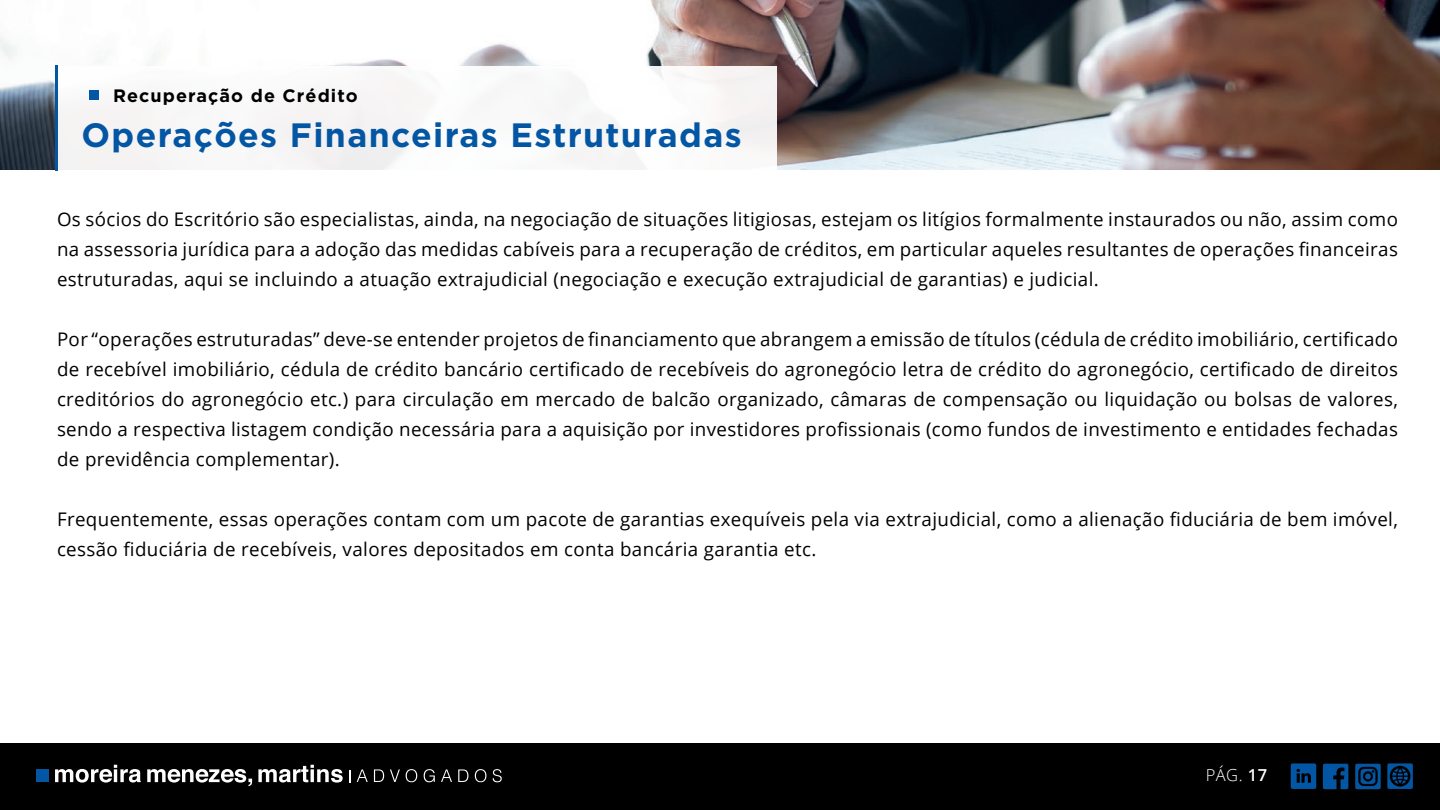
<style>
.page{position:relative;width:1440px;height:810px;background:#fff}
.page>*{position:absolute;margin:0;border:0;box-sizing:border-box;transform-origin:0 0}
.t1{font:700 33.75px "Gotham";letter-spacing:.04em;color:#0356a3}
.t2{font:18.75px/30px "Open Sans";letter-spacing:.02em;color:#000001;text-align:justify}
.t3{font:700 18px "Gotham";letter-spacing:.06em;color:#000001}
</style>
<div class="page">
<div style="left:0;top:743px;width:1440px;height:67px;background:#000001"></div>
<div style="left:36px;top:769px;width:13px;height:13px;background:#0356a3"></div>
<svg style="left:55px;top:765px;width:86px;height:18px"></svg>
<svg style="left:147px;top:769px;width:105px;height:17px"></svg>
<svg style="left:258px;top:765px;width:85px;height:18px"></svg>
<svg style="left:357px;top:769px;width:11px;height:13px"></svg>
<svg style="left:374px;top:769px;width:10px;height:13px"></svg>
<svg style="left:390px;top:769px;width:10px;height:13px"></svg>
<svg style="left:406px;top:769px;width:11px;height:13px"></svg>
<svg style="left:424px;top:769px;width:11px;height:13px"></svg>
<svg style="left:441px;top:769px;width:11px;height:13px"></svg>
<svg style="left:458px;top:769px;width:10px;height:13px"></svg>
<svg style="left:475px;top:769px;width:11px;height:13px"></svg>
<svg style="left:493px;top:769px;width:9px;height:13px"></svg>
<svg style="left:349px;top:770px;width:1px;height:12px"></svg>
<svg style="left:1323px;top:764px;width:25px;height:25px"></svg>
<svg style="left:1291px;top:763px;width:25px;height:26px"></svg>
<svg style="left:1387px;top:763px;width:26px;height:26px"></svg>
<div style="left:1355px;top:764px;width:26px;height:25px;background:#03569f;border-radius:2px"></div>
<svg style="left:1358px;top:767px;width:20px;height:19px"></svg>
<img style="left:0;top:0;width:1440px;height:170px">
<div style="left:57px;top:66px;width:719px;height:105px;background:#f8f8f8"></div>
<hr style="left:56px;top:65px;width:2px;height:106px;background:#0356a3">
<div style="left:89px;top:90px;width:9px;height:10px;background:#0356a3"></div>
<p class="t3" style="left:113px;top:86px;width:246px">Recuperação de Crédito</p>
<h1 class="t1" style="left:82px;top:116px;width:662px">Operações Financeiras Estruturadas</h1>
<p class="t2" style="left:57px;top:204px;width:1343px">Os sócios do Escritório são especialistas, ainda, na negociação de situações litigiosas, estejam os litígios formalmente instaurados ou não, assim como na assessoria jurídica para a adoção das medidas cabíveis para a recuperação de créditos, em particular aqueles resultantes de operações financeiras estruturadas, aqui se incluindo a atuação extrajudicial (negociação e execução extrajudicial de garantias) e judicial.</p>
<p class="t2" style="left:57px;top:324px;width:1343px">Por “operações estruturadas” deve-se entender projetos de financiamento que abrangem a emissão de títulos (cédula de crédito imobiliário, certificado de recebível imobiliário, cédula de crédito bancário certificado de recebíveis do agronegócio letra de crédito do agronegócio, certificado de direitos creditórios do agronegócio etc.) para circulação em mercado de balcão organizado, câmaras de compensação ou liquidação ou bolsas de valores, sendo a respectiva listagem condição necessária para a aquisição por investidores profissionais (como fundos de investimento e entidades fechadas de previdência complementar).</p>
<p class="t2" style="left:57px;top:504px;width:1342px">Frequentemente, essas operações contam com um pacote de garantias exequíveis pela via extrajudicial, como a alienação fiduciária de bem imóvel, cessão fiduciária de recebíveis, valores depositados em conta bancária garantia etc.</p>
</div>
